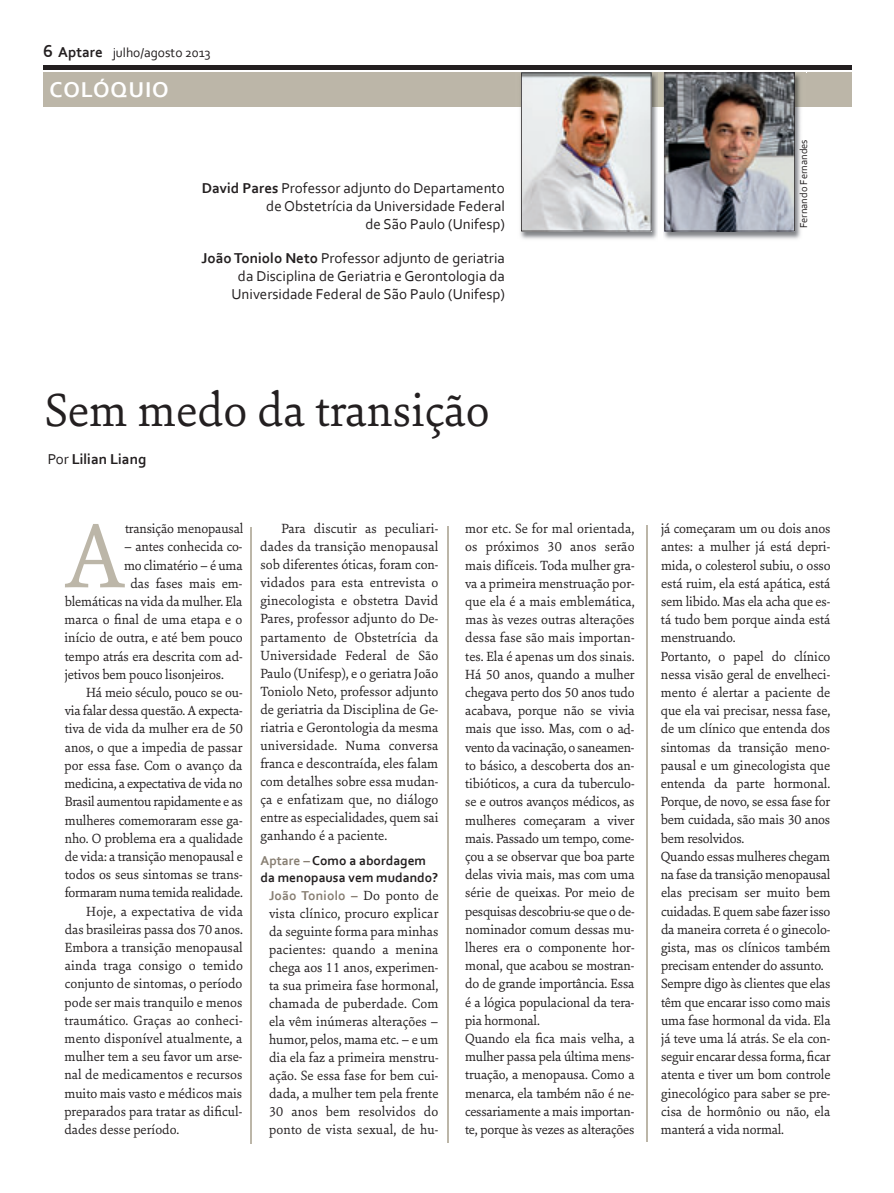
<style>
.page{position:relative;width:894px;height:1193px;background:#fff}
.page>*{position:absolute;margin:0;border:0;box-sizing:border-box;transform-origin:0 0}
.t1{font:98.25px "Sina Nova";color:#bcb6a8}
.t2{font:49.5px "Sina Nova";color:#231f20}
.t3{font:700 22.5px "Corbel";letter-spacing:.04em;color:#fff}
.t4{font:15px/18px "Corbel";color:#231f20;text-align:right}
.t5{font:700 15px "Corbel";color:#231f20}
.t6{font:14.25px/18.1px "Sina Nova";letter-spacing:-.01em;color:#231f20;text-align:justify}
.t7{font:14.25px "Sina Nova";letter-spacing:.01em;color:#231f20}
.t8{font:700 13.5px/16.5px "Corbel";color:#231f20}
.t9{font:13.5px "Corbel";color:#231f20}
.t10{font:700 13.5px "Corbel";letter-spacing:.01em;color:#877e72}
.t11{font:10.5px "Corbel";color:#231f20}
.s1{font-weight:700;font-size:18px}
.s2{font-weight:700;font-size:15px}
.s3{font-weight:700}
.s4{font-weight:400}
.s5{color:#877e72}
.s6{font-family:"Sina Nova";font-weight:400;font-size:14.25px;color:#231f20}
</style>
<div class="page">
<div style="left:43px;top:72px;width:808px;height:34px;background:#bcb6a8"></div>
<hr style="left:43px;top:65px;width:808px;height:4px;background:#231f20">
<img style="left:515px;top:69px;width:143px;height:170px">
<img style="left:521px;top:73px;width:130px;height:158px">
<img style="left:663px;top:106px;width:142px;height:133px">
<img style="left:794px;top:69px;width:12px;height:37px">
<img style="left:658px;top:69px;width:136px;height:162px">
<hr style="left:250px;top:527px;width:1px;height:617px;background:#bcb6a8">
<hr style="left:446px;top:526px;width:2px;height:616px;background:#bcb6a8">
<hr style="left:646px;top:525px;width:1px;height:617px;background:#bcb6a8">
<p class="t9" style="left:43px;top:44px;width:169px"><span class="s1">6</span> <span class="s2">Aptare</span> julho/agosto 2013</p>
<h3 class="t3" style="left:49px;top:76px;width:121px">CoLóquio</h3>
<p class="t4" style="left:202px;top:178px;width:304px"><span class="s3">David Pares</span> Professor adjunto do Departamento de Obstetrícia da Universidade Federal<br>de São Paulo (Unifesp)</p>
<p class="t4" style="left:201px;top:249px;width:305px"><span class="s3">João Toniolo Neto</span> Professor adjunto de geriatria da Disciplina de Geriatria e Gerontologia da<br>Universidade Federal de São Paulo (Unifesp)</p>
<h2 class="t2" style="left:45px;top:394px;width:446px">Sem medo da transição</h2>
<p class="t5" style="left:48px;top:450px;width:100px"><span class="s4">Por</span> Lilian Liang</p>
<p class="t11" style="left:797px;top:228px;width:90px;rotate:-90deg">Fernando Fernandes</p>
<h1 class="t1" style="left:65px;top:524px;width:62px">A</h1>
<p class="t6" style="left:125px;top:521px;width:120px">transição menopau sal</p>
<p class="t6" style="left:124px;top:540px;width:120px">– antes conhecida co -</p>
<p class="t6" style="left:124px;top:558px;width:120px">mo climatério – é uma</p>
<p class="t6" style="left:130px;top:576px;width:114px">das fases mais em-</p>
<p class="t6" style="left:65px;top:594px;width:179px">blemáticas na vida da mulher. Ela</p>
<p class="t6" style="left:65px;top:612px;width:179px">marca o final de uma etapa e o</p>
<p class="t6" style="left:65px;top:631px;width:179px">início de outra, e até bem pouco</p>
<p class="t6" style="left:65px;top:649px;width:179px">tempo atrás era descrita com ad-</p>
<p class="t6" style="left:65px;top:667px;width:161px">jetivos bem pouco lisonjeiros.</p>
<p class="t6" style="left:86px;top:685px;width:158px">Há meio século, pouco se ou -</p>
<p class="t6" style="left:65px;top:703px;width:179px">via falar dessa questão. A expecta-</p>
<p class="t6" style="left:65px;top:722px;width:179px">tiva de vida da mulher era de 50</p>
<p class="t6" style="left:65px;top:740px;width:179px">anos, o que a impedia de passar</p>
<p class="t6" style="left:65px;top:758px;width:179px">por essa fase. Com o avanço da</p>
<p class="t6" style="left:65px;top:776px;width:180px">medicina, a expectativa de vida no</p>
<p class="t6" style="left:65px;top:794px;width:179px">Brasil aumentou rapidamente e as</p>
<p class="t6" style="left:65px;top:813px;width:179px">mu lheres comemoraram esse ga -</p>
<p class="t6" style="left:65px;top:831px;width:179px">nho. O problema era a qualida de</p>
<p class="t6" style="left:65px;top:849px;width:179px">de vida: a transição meno pau sal e</p>
<p class="t6" style="left:65px;top:867px;width:179px">todos os seus sintomas se trans -</p>
<p class="t6" style="left:65px;top:885px;width:179px">formaram numa temida realidade.</p>
<p class="t7" style="left:86px;top:906px;width:158px">Hoje, a expectativa de vida</p>
<p class="t6" style="left:65px;top:922px;width:179px">das brasileiras passa dos 70 anos.</p>
<p class="t6" style="left:65px;top:940px;width:179px">Embora a transição menopausal</p>
<p class="t7" style="left:65px;top:961px;width:179px">ainda traga consigo o temido</p>
<p class="t6" style="left:65px;top:976px;width:179px">con junto de sintomas, o período</p>
<p class="t6" style="left:65px;top:995px;width:179px">pode ser mais tranquilo e menos</p>
<p class="t7" style="left:65px;top:1016px;width:179px">trau mático. Graças ao conheci-</p>
<p class="t6" style="left:65px;top:1031px;width:179px">mento disponível atualmente, a</p>
<p class="t6" style="left:64px;top:1049px;width:179px">mulher tem a seu favor um arse-</p>
<p class="t6" style="left:64px;top:1067px;width:179px">nal de medicamentos e recursos</p>
<p class="t6" style="left:64px;top:1086px;width:179px">muito mais vasto e médicos mais</p>
<p class="t6" style="left:64px;top:1104px;width:179px">preparados para tratar as dificul-</p>
<p class="t6" style="left:64px;top:1122px;width:116px">dades desse período.</p>
<p class="t6" style="left:260px;top:521px;width:180px;text-indent:21px">Para discutir as peculiari&shy;dades da transição menopausal sob diferentes óticas, foram con&shy;vidados para esta entrevista o ginecologista e obstetra David Pares, professor adjunto do De&shy;partamento de Obstetrícia da Universidade Federal de São Paulo (Unifesp), e o geriatra João Toniolo Neto, professor adjunto de geriatria da Disciplina de Ge - riatria e Gerontologia da mes ma universidade. Numa conversa franca e descontraída, eles falam com detalhes sobre essa mudan - ça e enfatizam que, no diá logo entre as especialidades, quem sai ganhando é a paciente.</p>
<p class="t8" style="left:260px;top:852px;width:179px"><span class="s5">Aptare –</span> Como a abordagem da menopausa vem mudando?</p>
<p class="t10" style="left:269px;top:887px;width:171px">João Toniolo – <span class="s6">Do ponto de</span></p>
<p class="t6" style="left:269px;top:906px;width:171px">vista clínico, procuro explicar da seguinte forma para minhas pacientes: quando a menina chega aos 11 anos, experimen - ta sua primeira fase hormonal, chama da de puberdade. Com ela vêm inúmeras alterações – humor, pelos, mama etc. – e um dia ela faz a primeira menstru&shy;ação. Se essa fase for bem cui - dada, a mu lher tem pela frente 30 anos bem resolvidos do ponto de vista se xual, de hu -</p>
<p class="t6" style="left:465px;top:521px;width:171px;text-align:left">mor etc. Se for mal orientada, os próximos 30 anos serão mais difíceis. Toda mulher gra - va a primeira menstruação por - que ela é a mais emblemá tica, mas às vezes outras alte rações dessa fase são mais importan - tes. Ela é apenas um dos sinais.<br>Há 50 anos, quando a mulher chegava perto dos 50 anos tudo acabava, porque não se vivia mais que isso. Mas, com o ad&shy;vento da vacinação, o saneamen - to básico, a descoberta dos an&shy;tibióticos, a cura da tuberculo&shy;se e outros avanços médicos, as mulheres começaram a viver mais. Passado um tempo, come - çou a se observar que boa parte delas vivia mais, mas com uma série de queixas. Por meio de pesquisas descobriu-se que o de&shy;nominador comum dessas mu - lheres era o componente hor&shy;monal, que acabou se mostran - do de grande importância. Essa é a lógica populacional da tera - pia hormonal.<br>Quando ela fica mais velha, a mulher passa pela última mens - truação, a menopausa. Como a menarca, ela também não é ne - cessariamente a mais importan - te, porque às vezes as alterações</p>
<p class="t6" style="left:660px;top:521px;width:171px;text-align:left">já começaram um ou dois anos antes: a mulher já está depri - mida, o colesterol subiu, o osso está ruim, ela está apática, está sem libido. Mas ela acha que es - tá tudo bem porque ainda está menstruando.<br>Portanto, o papel do clínico nessa visão geral de envelheci&shy;mento é alertar a paciente de que ela vai precisar, nessa fase, de um clínico que entenda dos sintomas da transição meno - pausal e um ginecologista que entenda da parte hormonal.<br>Porque, de novo, se essa fase for bem cuidada, são mais 30 anos bem resolvidos.<br>Quando essas mulheres chegam na fase da transição menopausal elas precisam ser muito bem cuidadas. E quem sabe fazer isso da maneira correta é o ginecolo&shy;gista, mas os clínicos também precisam entender do assunto.<br>Sempre digo às clientes que elas têm que encarar isso como mais uma fase hormonal da vida. Ela já teve uma lá atrás. Se ela con&shy;seguir encarar dessa forma, ficar atenta e tiver um bom controle ginecológico para saber se pre&shy;cisa de hormônio ou não, ela manterá a vida normal.</p>
</div>
